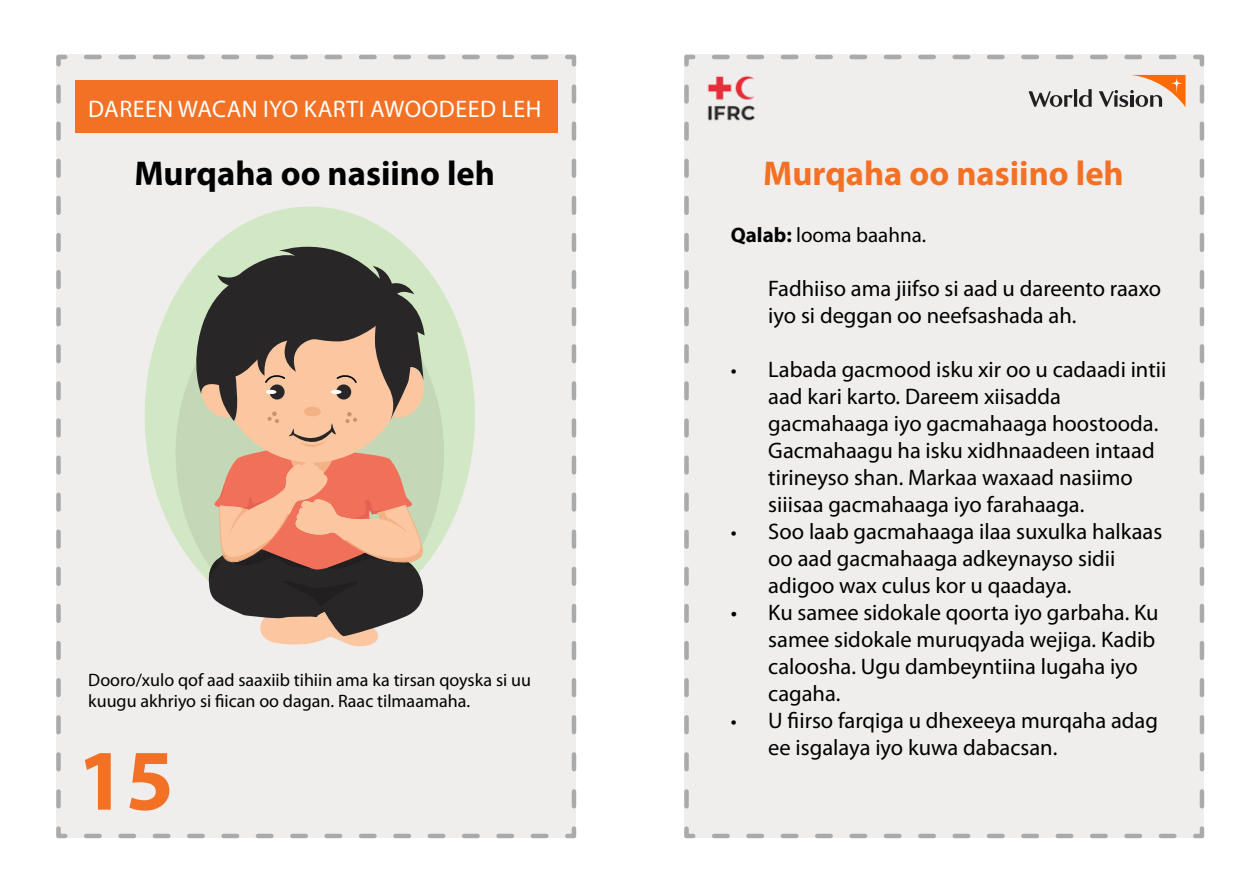
<style>
.page{position:relative;width:1259px;height:893px;background:#fff}
.page>*{position:absolute;margin:0;border:0;box-sizing:border-box;transform-origin:0 0}
.t1{font:700 87px "Myriad Pro";color:#f37124}
.t2{font:700 34.5px "Myriad Pro";color:#000}
.t3{font:700 34.5px "Myriad Pro";color:#f37124}
.t4{font:24px "Myriad Pro";letter-spacing:.02em;color:#fff}
.t5{font:22.5px/27px "Myriad Pro";color:#000}
.t6{font:21px "Myriad Pro";color:#000}
.t7{font:18px/21.6px "Myriad Pro";color:#000}
.s1{font-weight:700}
.s2{font-size:21px}
</style>
<div class="page">
<div style="left:56px;top:54px;width:521px;height:785px;background:#efeeed"></div>
<div style="left:684px;top:54px;width:521px;height:785px;background:#efeeed"></div>
<img style="left:697px;top:65px;width:68px;height:65px">
<svg style="left:1028px;top:75px;width:157px;height:32px;background:#d0beb2"></svg>
<div style="left:145px;top:207px;width:330px;height:418px;background:#d2e8c5;border-radius:50%"></div>
<div style="left:176px;top:283px;width:268px;height:340px;background:#c4d7b6;border-radius:50%"></div>
<svg style="left:189px;top:231px;width:239px;height:416px"></svg>
<div style="left:75px;top:81px;width:482px;height:52px;background:#f37124"></div>
<p class="t4" style="left:88px;top:94px;width:455px">DAREEN WACAN IYO KARTI AWOODEED LEH</p>
<h2 class="t2" style="left:134px;top:150px;width:362px">Murqaha oo nasiino leh</h2>
<h2 class="t3" style="left:763px;top:150px;width:362px">Murqaha oo nasiino leh</h2>
<p class="t7" style="left:88px;top:668px;width:444px">Dooro/xulo qof aad saaxiib tihiin ama ka tirsan qoyska si uu kuugu akhriyo si fiican oo dagan. Raac tilmaamaha.</p>
<h1 class="t1" style="left:77px;top:724px;width:98px">15</h1>
<p class="t6" style="left:731px;top:222px;width:197px"><span class="s1">Qalab:</span> looma baahna.</p>
<p class="t5" style="left:768px;top:275px;width:394px">Fadhiiso ama jiifso si aad u dareento raaxo iyo si deggan oo neefsashada ah.</p>
<p class="t5" style="left:768px;top:356px;width:399px;text-indent:-38px"><span class="s2">•</span> Labada gacmood isku xir oo u cadaadi intii aad kari karto. Dareem xiisadda gacmahaaga iyo gacmahaaga hoostooda.<br>Gacmahaagu ha isku xidhnaadeen intaad tirineyso shan. Markaa waxaad nasiimo siiisaa gacmahaaga iyo farahaaga.</p>
<p class="t5" style="left:768px;top:518px;width:395px;text-indent:-38px"><span class="s2">•</span> Soo laab gacmahaaga ilaa suxulka halkaas oo aad gacmahaaga adkeynayso sidii adigoo wax culus kor u qaadaya.</p>
<p class="t5" style="left:768px;top:599px;width:392px;text-indent:-38px">• Ku samee sidokale qoorta iyo garbaha. Ku samee sidokale muruqyada wejiga. Kadib caloosha. Ugu dambeyntiina lugaha iyo cagaha.</p>
<p class="t5" style="left:768px;top:707px;width:391px;text-indent:-38px"><span class="s2">•</span> U fiirso farqiga u dhexeeya murqaha adag ee isgalaya iyo kuwa dabacsan.</p>
</div>
